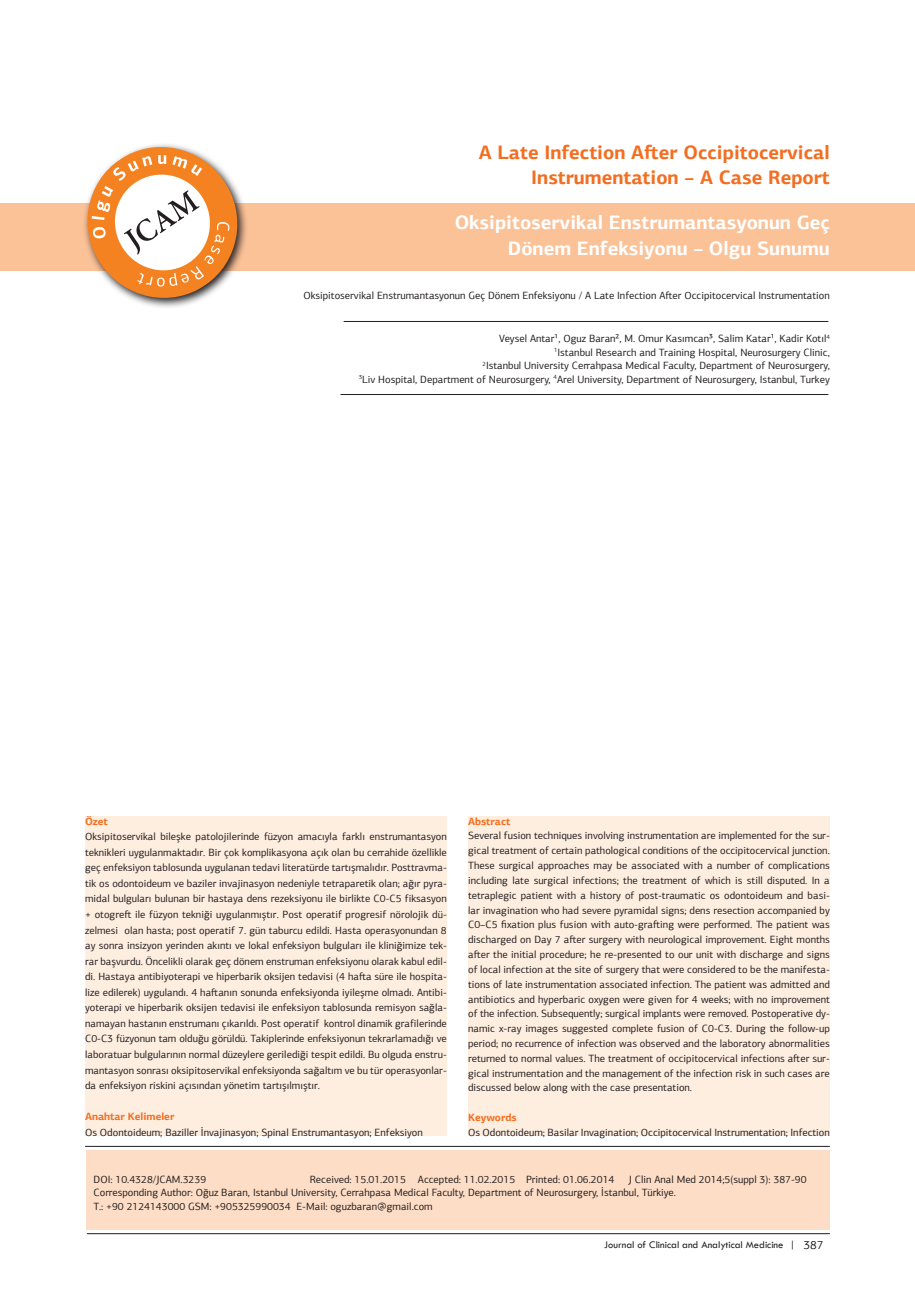
<style>
.page{position:relative;width:915px;height:1306px;background:#fff}
.page>*{position:absolute;margin:0;border:0;box-sizing:border-box;transform-origin:0 0}
.t1{font:700 19.5px/25.5px "PF Agora Sans Pro";color:#fff;text-align:right}
.t2{font:700 19.5px/25.5px "PF Agora Sans Pro";color:#f36e21;text-align:right}
.t3{font:10.5px/14.9px "PF Agora Sans Pro";color:#231f20;text-align:justify}
.t4{font:10.5px "Tw Cen";color:#231f20}
.t5{font:700 10.5px "PF Agora Sans Pro";color:#f36e21}
.s1{font-family:"PF Agora Sans Pro";font-size:12px}
</style>
<div class="page">
<div style="left:87px;top:1150px;width:742px;height:79px;background:#fdddc6"></div>
<div style="left:0;top:203px;width:914px;height:67px;background:#fbc197"></div>
<hr style="left:85px;top:1146px;width:744px;height:1px;background:#231f20">
<hr style="left:343px;top:321px;width:485px;height:1px;background:#231f20">
<hr style="left:340px;top:394px;width:488px;height:1px;background:#231f20">
<svg style="left:77px;top:144px;width:170px;height:164px"></svg>
<div style="left:85px;top:816px;width:361px;height:319px;background:#feeee0"></div>
<div style="left:468px;top:816px;width:361px;height:319px;background:#feeee0"></div>
<hr style="left:87px;top:1233px;width:742px;height:1px;background:#231f20">
<h1 class="t2" style="left:478px;top:139px;width:352px">A Late Infection After Occipitocervical<br>Instrumentation – A Case Report</h1>
<h1 class="t1" style="left:454px;top:210px;width:376px">Oksipitoservikal Enstrumantasyonun Geç<br>Dönem Enfeksiyonu – Olgu Sunumu</h1>
<p class="t3" style="left:303px;top:288px;width:528px">Oksipitoservikal Enstrumantasyonun Geç Dönem Enfeksiyonu / A Late Infection After Occipitocervical Instrumentation</p>
<p class="t3" style="left:359px;top:332px;width:472px;line-height:13.5px;text-align:right">Veysel Antar¹, Oguz Baran², M. Omur Kasımcan³, Salim Katar¹, Kadir Kotıl<sup>4<br>1</sup>Istanbul Research and Training Hospital, Neurosurgery Clinic,<br><sup>2</sup>Istanbul University Cerrahpasa Medical Faculty, Department of Neurosurgery,<br><sup>3</sup>Liv Hospital, Department of Neurosurgery, <sup>4</sup>Arel University, Department of Neurosurgery, Istanbul, Turkey</p>
<p class="t5" style="left:85px;top:814px;width:24px">Özet</p>
<p class="t3" style="left:85px;top:828px;width:363px;line-height:15.6px">Oksipitoservikal bileşke patolojilerinde füzyon amacıyla farklı enstrumantasyon teknikleri uygulanmaktadır. Bir çok komplikasyona açık olan bu cerrahide özellikle geç enfeksiyon tablosunda uygulanan tedavi literatürde tartışmalıdır. Posttravma&shy;tik os odontoideum ve baziler invajinasyon nedeniyle tetraparetik olan; ağır pyra&shy;midal bulguları bulunan bir hastaya dens rezeksiyonu ile birlikte C0-C5 fiksasyon + otogreft ile füzyon tekniği uygulanmıştır. Post operatif progresif nörolojik dü&shy;zelmesi olan hasta; post operatif 7. gün taburcu edildi. Hasta operasyonundan 8 ay sonra insizyon yerinden akıntı ve lokal enfeksiyon bulguları ile kliniğimize tek&shy;rar başvurdu. Öncelikli olarak geç dönem enstruman enfeksiyonu olarak kabul edil&shy;di. Hastaya antibiyoterapi ve hiperbarik oksijen tedavisi (4 hafta süre ile hospita&shy;lize edilerek) uygulandı. 4 haftanın sonunda enfeksiyonda iyileşme olmadı. Antibi&shy;yoterapi ve hiperbarik oksijen tedavisi ile enfeksiyon tablosunda remisyon sağla&shy;namayan hastanın enstrumanı çıkarıldı. Post operatif kontrol dinamik grafilerinde C0-C3 füzyonun tam olduğu görüldü. Takiplerinde enfeksiyonun tekrarlamadığı ve laboratuar bulgularının normal düzeylere gerilediği tespit edildi. Bu olguda enstru&shy;mantasyon sonrası oksipitoservikal enfeksiyonda sağaltım ve bu tür operasyonlar&shy;da enfeksiyon riskini açısından yönetim tartışılmıştır.</p>
<p class="t5" style="left:85px;top:1109px;width:91px">Anahtar Kelimeler</p>
<p class="t3" style="left:85px;top:1124px;width:339px">Os Odontoideum; Baziller İnvajinasyon; Spinal Enstrumantasyon; Enfeksiyon</p>
<p class="t5" style="left:468px;top:814px;width:44px">Abstract</p>
<p class="t3" style="left:468px;top:828px;width:363px">Several fusion techniques involving instrumentation are implemented for the sur&shy;gical treatment of certain pathological conditions of the occipitocervical junction.<br>These surgical approaches may be associated with a number of complications including late surgical infections; the treatment of which is still disputed. In a tetraplegic patient with a history of post-traumatic os odontoideum and basi&shy;lar invagination who had severe pyramidal signs; dens resection accompanied by C0–C5 fixation plus fusion with auto-grafting were performed. The patient was discharged on Day 7 after surgery with neurological improvement. Eight months after the initial procedure; he re-presented to our unit with discharge and signs of local infection at the site of surgery that were considered to be the manifesta&shy;tions of late instrumentation associated infection. The patient was admitted and antibiotics and hyperbaric oxygen were given for 4 weeks; with no improvement of the infection. Subsequently; surgical implants were removed. Postoperative dy&shy;namic x-ray images suggested complete fusion of C0-C3. During the follow-up period; no recurrence of infection was observed and the laboratory abnormalities returned to normal values. The treatment of occipitocervical infections after sur&shy;gical instrumentation and the management of the infection risk in such cases are discussed below along with the case presentation.</p>
<p class="t5" style="left:468px;top:1110px;width:50px">Keywords</p>
<p class="t3" style="left:468px;top:1124px;width:363px">Os Odontoideum; Basilar Invagination; Occipitocervical Instrumentation; Infection</p>
<p class="t3" style="left:94px;top:1172px;width:714px;line-height:13.5px;text-align:left;text-indent:535px">J Clin Anal Med 2014;5(suppl 3): 387-90<br>Corresponding Author: Oğuz Baran, Istanbul University, Cerrahpasa Medical Faculty, Department of Neurosurgery, İstanbul, Türkiye.<br>T.: +90 2124143000 GSM: +905325990034 E-Mail: oguzbaran@gmail.com</p>
<p class="t3" style="left:94px;top:1171px;width:114px">DOI: 10.4328/JCAM.3239</p>
<p class="t3" style="left:310px;top:1171px;width:306px">Received: 15.01.2015 Accepted: 11.02.2015 Printed: 01.06.2014</p>
<p class="t4" style="left:604px;top:1238px;width:221px">Journal of Clinical and Analytical Medicine | <span class="s1">387</span></p>
</div>
